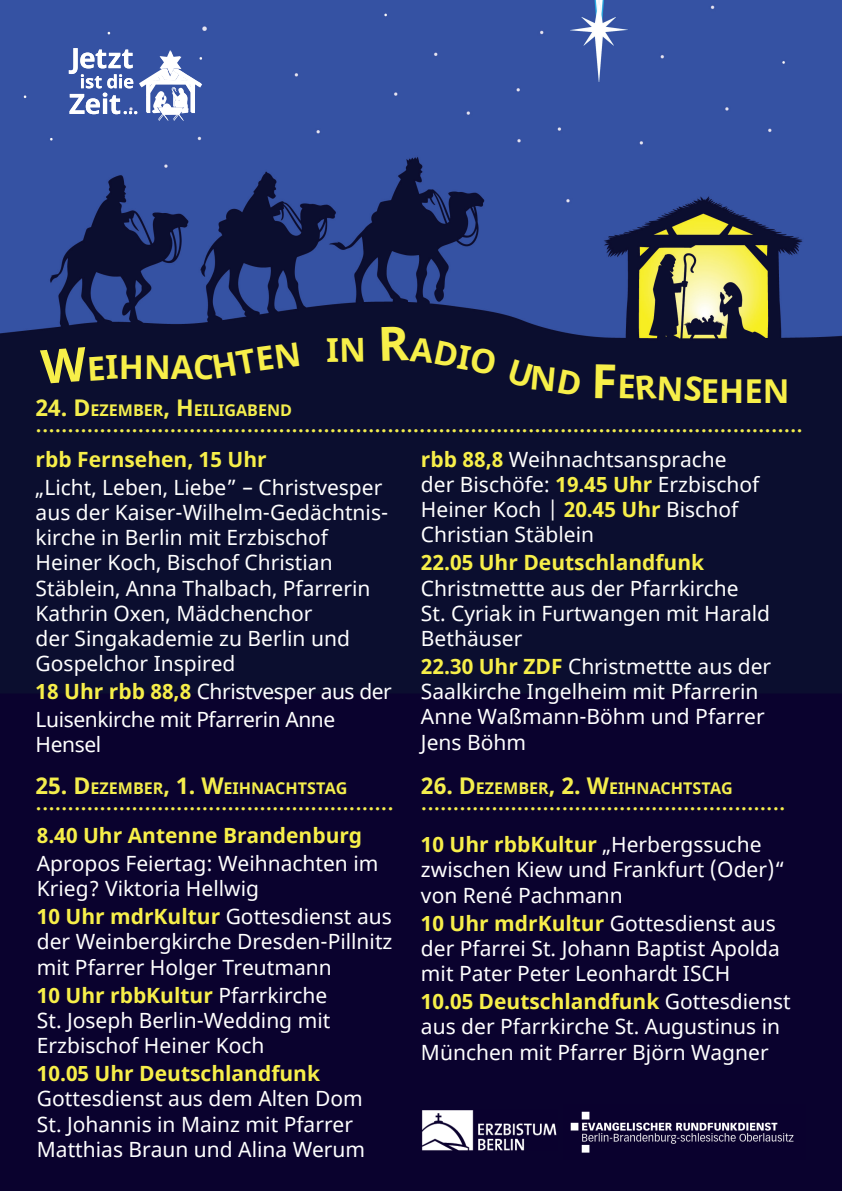
<style>
.page{position:relative;width:842px;height:1191px;background:#0a022e}
.page>*{position:absolute;margin:0;border:0;box-sizing:border-box;transform-origin:0 0}
.t1{font:700 32.9px "Noto Sans";color:#f7ef49}
.t2{font:700 23px "Didot";color:#f4ee4d}
.t3{font:21px/25.2px "Noto Sans";color:#fff}
.t4{font:700 21px "Noto Sans";color:#f7ef49}
.t5{font:21px/28px "Noto Sans";letter-spacing:-.02em;color:#fff}
.t6{font:700 16.1px "Noto Sans";color:#f4ee4d}
.s1{font-size:23px}
.s2{font-weight:700;color:#f7ef49}
</style>
<div class="page">
<img style="left:0;top:0;width:842px;height:693px">
<img style="left:570px;top:1111px;width:224px;height:42px">
<svg style="left:69px;top:48px;width:133px;height:73px;background:#7b8ec2"></svg>
<img style="left:570px;top:0;width:57px;height:82px">
<img style="left:422px;top:1110px;width:135px;height:40px">
<div style="left:40px;top:347px;width:78px;height:37px;background:#0b0e2f"></div>
<div style="left:213px;top:342px;width:86px;height:36px;background:#0b0e2f"></div>
<svg style="left:327px;top:338px;width:36px;height:24px"></svg>
<div style="left:381px;top:326px;width:116px;height:49px;background:#0b0e2f"></div>
<div style="left:508px;top:359px;width:74px;height:37px;background:#0b0e2f"></div>
<div style="left:595px;top:364px;width:108px;height:38px;background:#0b0e2f"></div>
<h1 class="t1" style="left:119px;top:343px;width:97px">HNAC</h1>
<h1 class="t1" style="left:701px;top:367px;width:90px">EHEN</h1>
<p class="t6" style="left:36px;top:398px;width:258px"><span class="s1">24. D</span>EZEMBER<span class="s1">, H</span>EILIGABEND</p>
<p class="t2" style="left:36px;top:409px;width:769px">........................................................................................................................</p>
<p class="t4" style="left:36px;top:444px;width:233px">rbb Fernsehen, 15 Uhr</p>
<p class="t3" style="left:36px;top:475px;width:354px">„Licht, Leben, Liebe” – Christvesper aus der Kaiser-Wilhelm-Gedächtnis&shy;kirche in Berlin mit Erzbischof<br>Heiner Koch, Bischof Christian<br>Stäblein, Anna Thalbach, Pfarrerin<br>Kathrin Oxen, Mädchenchor<br>der Singakademie zu Berlin und<br>Gospelchor Inspired</p>
<p class="t5" style="left:36px;top:678px;width:358px"><span class="s2">18 Uhr rbb 88,8</span> Christvesper aus der<br>Luisenkirche mit Pfarrerin Anne</p>
<p class="t3" style="left:36px;top:733px;width:67px">Hensel</p>
<p class="t3" style="left:421px;top:447px;width:340px"><span class="s2">rbb 88,8</span> Weihnachtsansprache der Bischöfe: <span class="s2">19.45 Uhr</span> Erzbischof<br>Heiner Koch | <span class="s2">20.45 Uhr</span> Bischof<br>Christian Stäblein</p>
<p class="t4" style="left:421px;top:548px;width:285px">22.05 Uhr Deutschlandfunk</p>
<p class="t3" style="left:421px;top:576px;width:351px">Christmettte aus der Pfarrkirche<br>St. Cyriak in Furtwangen mit Harald<br>Bethäuser</p>
<p class="t3" style="left:421px;top:654px;width:352px"><span class="s2">22.30 Uhr ZDF</span> Christmettte aus der<br>Saalkirche Ingelheim mit Pfarrerin<br>Anne Waßmann-Böhm und Pfarrer<br>Jens Böhm</p>
<p class="t6" style="left:36px;top:777px;width:313px"><span class="s1">25. D</span>EZEMBER<span class="s1">, 1. W</span>EIHNACHTSTAG</p>
<p class="t2" style="left:36px;top:787px;width:360px">........................................................</p>
<p class="t4" style="left:37px;top:820px;width:327px">8.40 Uhr Antenne Brandenburg</p>
<p class="t3" style="left:37px;top:851px;width:343px">Apropos Feiertag: Weihnachten im<br>Krieg? Viktoria Hellwig</p>
<p class="t3" style="left:37px;top:904px;width:357px;text-align:justify"><span class="s2">10 Uhr mdrKultur</span> Gottesdienst aus der Weinbergkirche Dresden-Pillnitz mit Pfarrer Holger Treutmann</p>
<p class="t3" style="left:37px;top:983px;width:295px"><span class="s2">10 Uhr rbbKultur</span> Pfarrkirche<br>St. Joseph Berlin-Wedding mit<br>Erzbischof Heiner Koch</p>
<p class="t4" style="left:37px;top:1058px;width:285px">10.05 Uhr Deutschlandfunk</p>
<p class="t3" style="left:37px;top:1086px;width:330px">Gottesdienst aus dem Alten Dom<br>St. Johannis in Mainz mit Pfarrer<br>Matthias Braun und Alina Werum</p>
<p class="t6" style="left:421px;top:777px;width:313px"><span class="s1">26. D</span>EZEMBER<span class="s1">, 2. W</span>EIHNACHTSTAG</p>
<p class="t2" style="left:421px;top:787px;width:366px">.........................................................</p>
<p class="t3" style="left:421px;top:832px;width:366px"><span class="s2">10 Uhr rbbKultur</span> „Herbergssuche zwischen Kiew und Frankfurt (Oder)“ von René Pachmann</p>
<p class="t3" style="left:421px;top:911px;width:360px"><span class="s2">10 Uhr mdrKultur</span> Gottesdienst aus der Pfarrei St. Johann Baptist Apolda mit Pater Peter Leonhardt ISCH</p>
<p class="t3" style="left:421px;top:989px;width:371px"><span class="s2">10.05 Deutschlandfunk</span> Gottesdienst aus der Pfarrkirche St. Augustinus in<br>München mit Pfarrer Björn Wagner</p>
</div>
